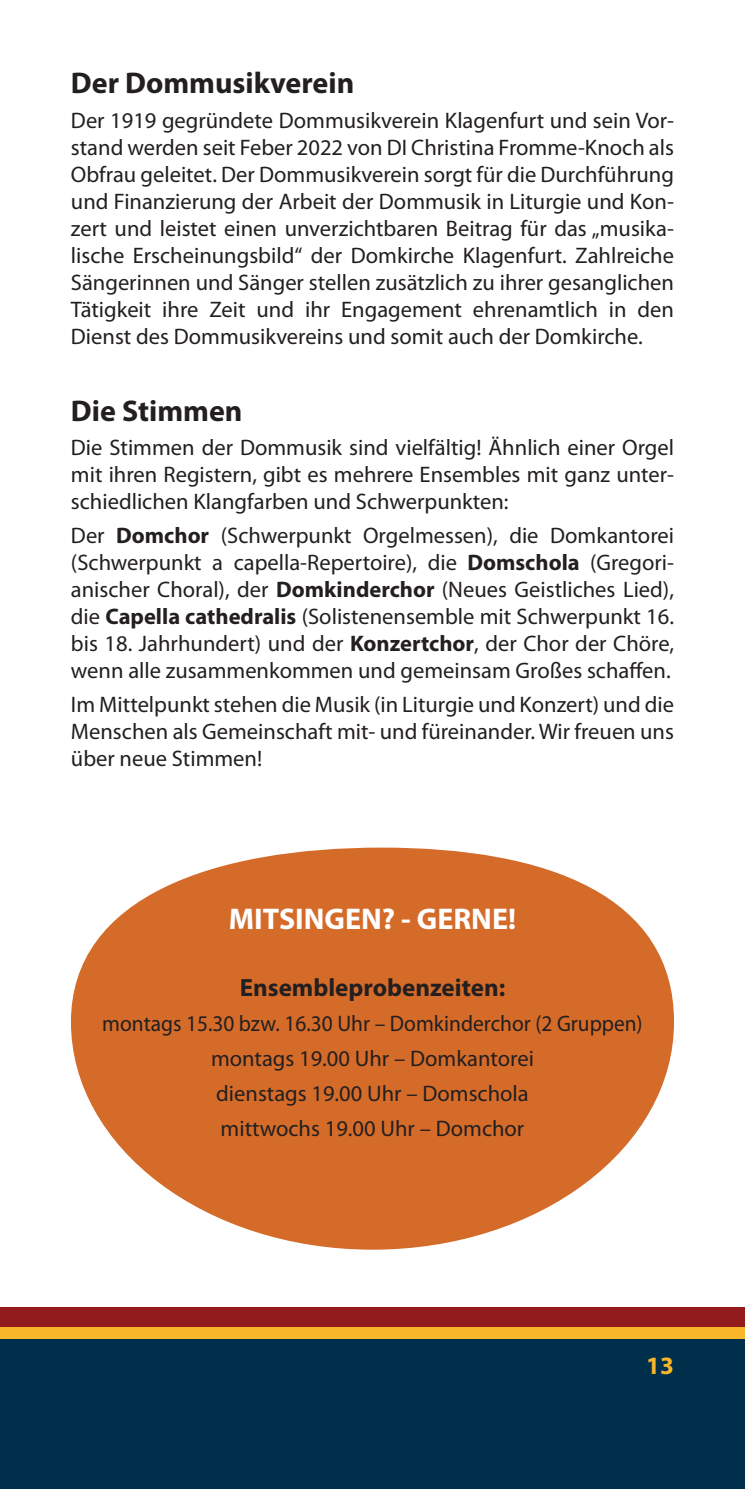
<style>
.page{position:relative;width:745px;height:1489px;background:#fff}
.page>*{position:absolute;margin:0;border:0;box-sizing:border-box;transform-origin:0 0}
.t1{font:700 30px "Myriad Pro";color:#231f20}
.t2{font:700 30px "Myriad Pro";color:#fff}
.t3{font:700 25px "Myriad Pro";color:#231f20}
.t4{font:700 25px "Myriad Pro";color:#fab62b}
.t5{font:22.5px/27px "Myriad Pro";color:#231f20;text-align:justify}
.t6{font:22.5px/35px "Myriad Pro";color:#231f20;text-align:center;scale:.95 1}
.s1{font-weight:700}
</style>
<div class="page">
<div style="left:0;top:1306px;width:744px;height:182px;background:#921b1c"></div>
<div style="left:0;top:1333px;width:744px;height:155px;background:#002f4b"></div>
<div style="left:0;top:1327px;width:744px;height:11px;background:#fab62b"></div>
<svg style="left:71px;top:847px;width:602px;height:402px;fill:#d56b29"></svg>
<h1 class="t1" style="left:71px;top:66px;width:285px">Der Dommusikverein</h1>
<p class="t5" style="left:71px;top:107px;width:604px">Der 1919 gegründete Dommusikverein Klagenfurt und sein Vor&shy;stand werden seit Feber 2022 von DI Christina Fromme-Knoch als Obfrau geleitet. Der Dommusikverein sorgt für die Durchführung und Finanzierung der Arbeit der Dommusik in Liturgie und Kon&shy;zert und leistet einen unverzichtbaren Beitrag für das „musika&shy;lische Erscheinungsbild“ der Domkirche Klagenfurt. Zahlreiche Sängerinnen und Sänger stellen zusätzlich zu ihrer gesanglichen Tätigkeit ihre Zeit und ihr Engagement ehrenamtlich in den Dienst des Dommusikvereins und somit auch der Domkirche.</p>
<h1 class="t1" style="left:71px;top:394px;width:173px">Die Stimmen</h1>
<p class="t5" style="left:71px;top:434px;width:604px">Die Stimmen der Dommusik sind vielfältig! Ähnlich einer Orgel mit ihren Registern, gibt es mehrere Ensembles mit ganz unter&shy;schiedlichen Klangfarben und Schwerpunkten:</p>
<p class="t5" style="left:71px;top:522px;width:604px">Der <span class="s1">Domchor</span> (Schwerpunkt Orgelmessen), die Domkantorei (Schwerpunkt a capella-Repertoire), die <span class="s1">Domschola</span> (Gregori&shy;anischer Choral), der <span class="s1">Domkinderchor</span> (Neues Geistliches Lied), die <span class="s1">Capella cathedralis</span> (Solistenensemble mit Schwerpunkt 16. bis 18. Jahrhundert) und der <span class="s1">Konzertchor</span>, der Chor der Chöre, wenn alle zusammenkommen und gemeinsam Großes schaffen.</p>
<p class="t5" style="left:71px;top:691px;width:604px">Im Mittelpunkt stehen die Musik (in Liturgie und Konzert) und die Menschen als Gemeinschaft mit- und füreinander. Wir freuen uns über neue Stimmen!</p>
<h1 class="t2" style="left:229px;top:901px;width:288px">MITSINGEN? - GERNE!</h1>
<p class="t3" style="left:240px;top:973px;width:267px">Ensembleprobenzeiten:</p>
<p class="t6" style="left:102px;top:1005px;width:570px">montags 15.30 bzw. 16.30 Uhr – Domkinderchor (2 Gruppen) montags 19.00 Uhr – Domkantorei<br>dienstags 19.00 Uhr – Domschola<br>mittwochs 19.00 Uhr – Domchor</p>
<p class="t4" style="left:645px;top:1351px;width:29px">13</p>
</div>
